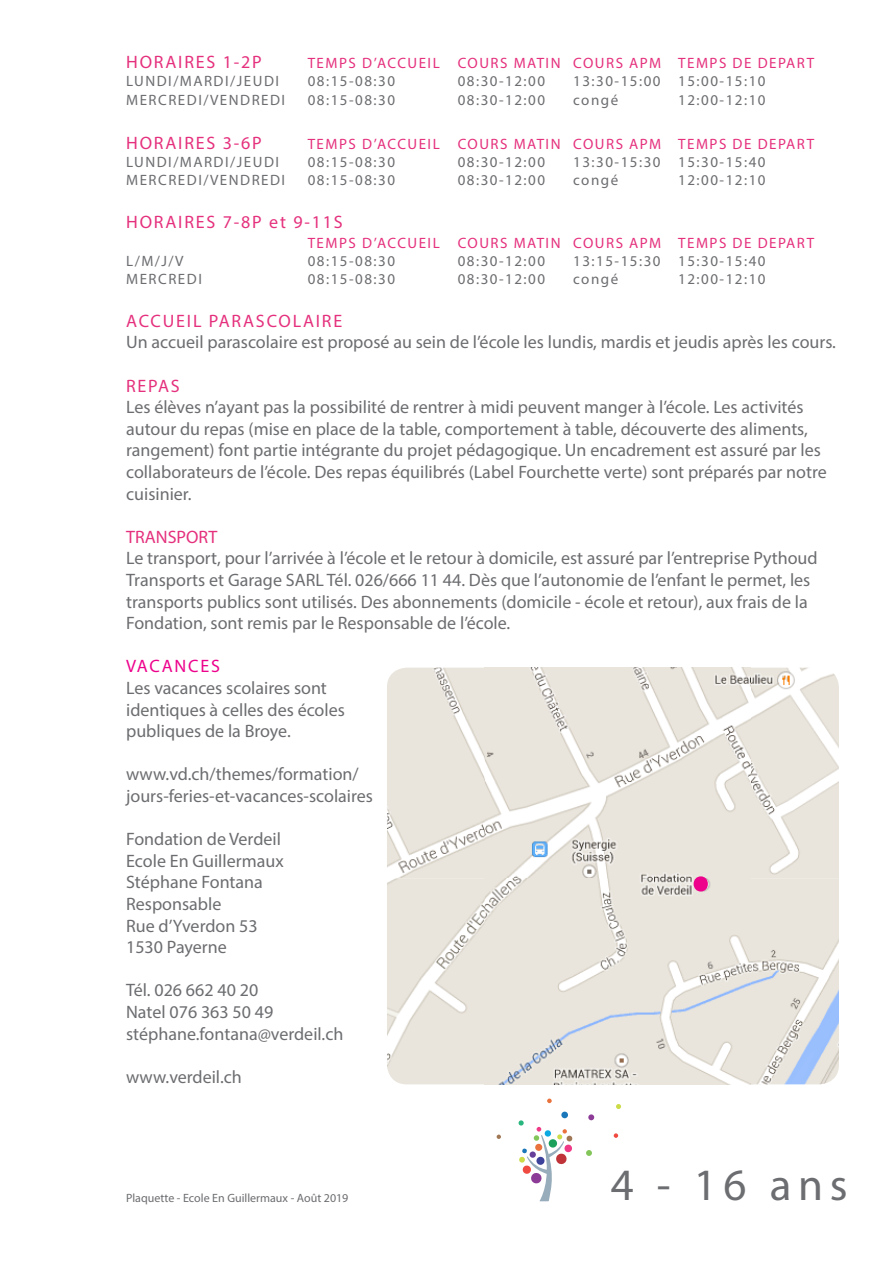
<style>
.page{position:relative;width:893px;height:1263px;background:#fff}
.page>*{position:absolute;margin:0;border:0;box-sizing:border-box;transform-origin:0 0}
.Style_de_paragraphe{font:120px "Myriad Pro";color:#ed028c}
.t1{font:45px "Myriad Pro";color:#6c6d70}
.Style_de_paragraphe-2{font:18px/21.6px "Myriad Pro";color:#6c6d70}
.Style_de_paragraphe-3{font:18px "Myriad Pro";letter-spacing:.1em;color:#e5317d}
.Style_de_paragraphe-4{font:18px "Myriad Pro";letter-spacing:.1em;color:#ed028c}
.Style_de_paragraphe-5{font:15px "Myriad Pro";letter-spacing:.1em;color:#6c6d70}
.Style_de_paragraphe-6{font:15px "Myriad Pro";letter-spacing:.1em;color:#e5317d}
.t2{font:12px "Myriad Pro";color:#6c6d70}
.s1{color:#e5317d}
</style>
<div class="page">
<svg style="left:547px;top:1098px;width:5px;height:5px"></svg>
<svg style="left:614px;top:1133px;width:4px;height:5px"></svg>
<div style="left:561px;top:1111px;width:7px;height:7px;background:#1a77ba;border-radius:50%"></div>
<svg style="left:496px;top:1134px;width:5px;height:5px"></svg>
<svg style="left:616px;top:1104px;width:5px;height:5px"></svg>
<svg style="left:588px;top:1114px;width:6px;height:6px"></svg>
<svg style="left:586px;top:1150px;width:6px;height:6px"></svg>
<svg style="left:519px;top:1120px;width:54px;height:81px"></svg>
<img style="left:387px;top:668px;width:452px;height:416px">
<p class="Style_de_paragraphe-3" style="left:126px;top:50px;width:137px">HORAIRES 1-2P</p>
<p class="Style_de_paragraphe-6" style="left:308px;top:53px;width:508px">TEMPS D’ACCUEIL COURS MATIN COURS APM TEMPS DE DEPART</p>
<p class="Style_de_paragraphe-5" style="left:126px;top:71px;width:154px">LUNDI/MARDI/JEUDI</p>
<p class="Style_de_paragraphe-5" style="left:308px;top:71px;width:89px">08:15-08:30</p>
<p class="Style_de_paragraphe-5" style="left:458px;top:71px;width:89px">08:30-12:00</p>
<p class="Style_de_paragraphe-5" style="left:573px;top:71px;width:194px">13:30-15:00 15:00-15:10</p>
<p class="Style_de_paragraphe-5" style="left:126px;top:91px;width:161px">MERCREDI/VENDREDI</p>
<p class="Style_de_paragraphe-5" style="left:308px;top:91px;width:89px">08:15-08:30</p>
<p class="Style_de_paragraphe-5" style="left:458px;top:91px;width:89px">08:30-12:00</p>
<p class="Style_de_paragraphe-5" style="left:573px;top:91px;width:47px">congé</p>
<p class="Style_de_paragraphe-5" style="left:678px;top:91px;width:89px">12:00-12:10</p>
<p class="Style_de_paragraphe-3" style="left:126px;top:131px;width:137px">HORAIRES 3-6P</p>
<p class="Style_de_paragraphe-6" style="left:308px;top:134px;width:508px">TEMPS D’ACCUEIL COURS MATIN COURS APM TEMPS DE DEPART</p>
<p class="Style_de_paragraphe-5" style="left:126px;top:152px;width:154px">LUNDI/MARDI/JEUDI</p>
<p class="Style_de_paragraphe-5" style="left:308px;top:152px;width:89px">08:15-08:30</p>
<p class="Style_de_paragraphe-5" style="left:458px;top:152px;width:89px">08:30-12:00</p>
<p class="Style_de_paragraphe-5" style="left:573px;top:152px;width:194px">13:30-15:30 15:30-15:40</p>
<p class="Style_de_paragraphe-5" style="left:126px;top:170px;width:161px">MERCREDI/VENDREDI</p>
<p class="Style_de_paragraphe-5" style="left:308px;top:170px;width:89px">08:15-08:30</p>
<p class="Style_de_paragraphe-5" style="left:458px;top:170px;width:89px">08:30-12:00</p>
<p class="Style_de_paragraphe-5" style="left:573px;top:170px;width:47px">congé</p>
<p class="Style_de_paragraphe-5" style="left:678px;top:170px;width:89px">12:00-12:10</p>
<p class="Style_de_paragraphe-3" style="left:126px;top:211px;width:218px">HORAIRES 7-8P et 9-11S</p>
<p class="Style_de_paragraphe-6" style="left:308px;top:233px;width:508px">TEMPS D’ACCUEIL COURS MATIN COURS APM TEMPS DE DEPART</p>
<p class="Style_de_paragraphe-5" style="left:126px;top:251px;width:59px">L/M/J/V</p>
<p class="Style_de_paragraphe-5" style="left:308px;top:251px;width:89px">08:15-08:30</p>
<p class="Style_de_paragraphe-5" style="left:458px;top:251px;width:89px">08:30-12:00</p>
<p class="Style_de_paragraphe-5" style="left:573px;top:251px;width:194px">13:15-15:30 15:30-15:40</p>
<p class="Style_de_paragraphe-5" style="left:126px;top:269px;width:77px">MERCREDI</p>
<p class="Style_de_paragraphe-5" style="left:308px;top:269px;width:89px">08:15-08:30</p>
<p class="Style_de_paragraphe-5" style="left:458px;top:269px;width:89px">08:30-12:00</p>
<p class="Style_de_paragraphe-5" style="left:573px;top:269px;width:47px">congé</p>
<p class="Style_de_paragraphe-5" style="left:678px;top:269px;width:89px">12:00-12:10</p>
<p class="Style_de_paragraphe-3" style="left:126px;top:310px;width:218px">ACCUEIL PARASCOLAIRE</p>
<p class="Style_de_paragraphe-2" style="left:126px;top:331px;width:711px">Un accueil parascolaire est proposé au sein de l’école les lundis, mardis et jeudis après les cours.</p>
<p class="Style_de_paragraphe-3" style="left:126px;top:374px;width:55px">REPAS</p>
<p class="Style_de_paragraphe-2" style="left:126px;top:396px;width:702px">Les élèves n’ayant pas la possibilité de rentrer à midi peuvent manger à l’école. Les activités autour du repas (mise en place de la table, comportement à table, découverte des aliments, rangement) font partie intégrante du projet pédagogique. Un encadrement est assuré par les collaborateurs de l’école. Des repas équilibrés (Label Fourchette verte) sont préparés par notre cuisinier.</p>
<p class="Style_de_paragraphe-2" style="left:126px;top:526px;width:693px"><span class="s1">TRANSPORT<br></span>Le transport, pour l’arrivée à l’école et le retour à domicile, est assuré par l’entreprise Pythoud Transports et Garage SARL Tél. 026/666 11 44. Dès que l’autonomie de l’enfant le permet, les transports publics sont utilisés. Des abonnements (domicile - école et retour), aux frais de la Fondation, sont remis par le Responsable de l’école.</p>
<p class="Style_de_paragraphe-4" style="left:126px;top:655px;width:95px">VACANCES</p>
<p class="Style_de_paragraphe-2" style="left:126px;top:677px;width:202px">Les vacances scolaires sont</p>
<p class="Style_de_paragraphe-2" style="left:126px;top:698px;width:220px">identiques à celles des écoles</p>
<p class="Style_de_paragraphe-2" style="left:126px;top:720px;width:166px">publiques de la Broye.</p>
<p class="Style_de_paragraphe-2" style="left:126px;top:763px;width:248px">www.vd.ch/themes/formation/ jours-feries-et-vacances-scolaires</p>
<p class="Style_de_paragraphe-2" style="left:126px;top:828px;width:159px">Fondation de Verdeil<br>Ecole En Guillermaux<br>Stéphane Fontana<br>Responsable<br>Rue d’Yverdon 53<br>1530 Payerne</p>
<p class="Style_de_paragraphe-2" style="left:126px;top:979px;width:134px">Tél. 026 662 40 20</p>
<p class="Style_de_paragraphe-2" style="left:126px;top:1001px;width:219px">Natel 076 363 50 49 stéphane.fontana@verdeil.ch</p>
<p class="Style_de_paragraphe-2" style="left:126px;top:1066px;width:117px">www.verdeil.ch</p>
<p class="Style_de_paragraphe" style="left:687px;top:776px;width:26px">.</p>
<p class="t2" style="left:126px;top:1190px;width:224px">Plaquette - Ecole En Guillermaux - Août 2019</p>
<h2 class="t1" style="left:611px;top:1157px;width:238px">4 - 16 ans</h2>
</div>
